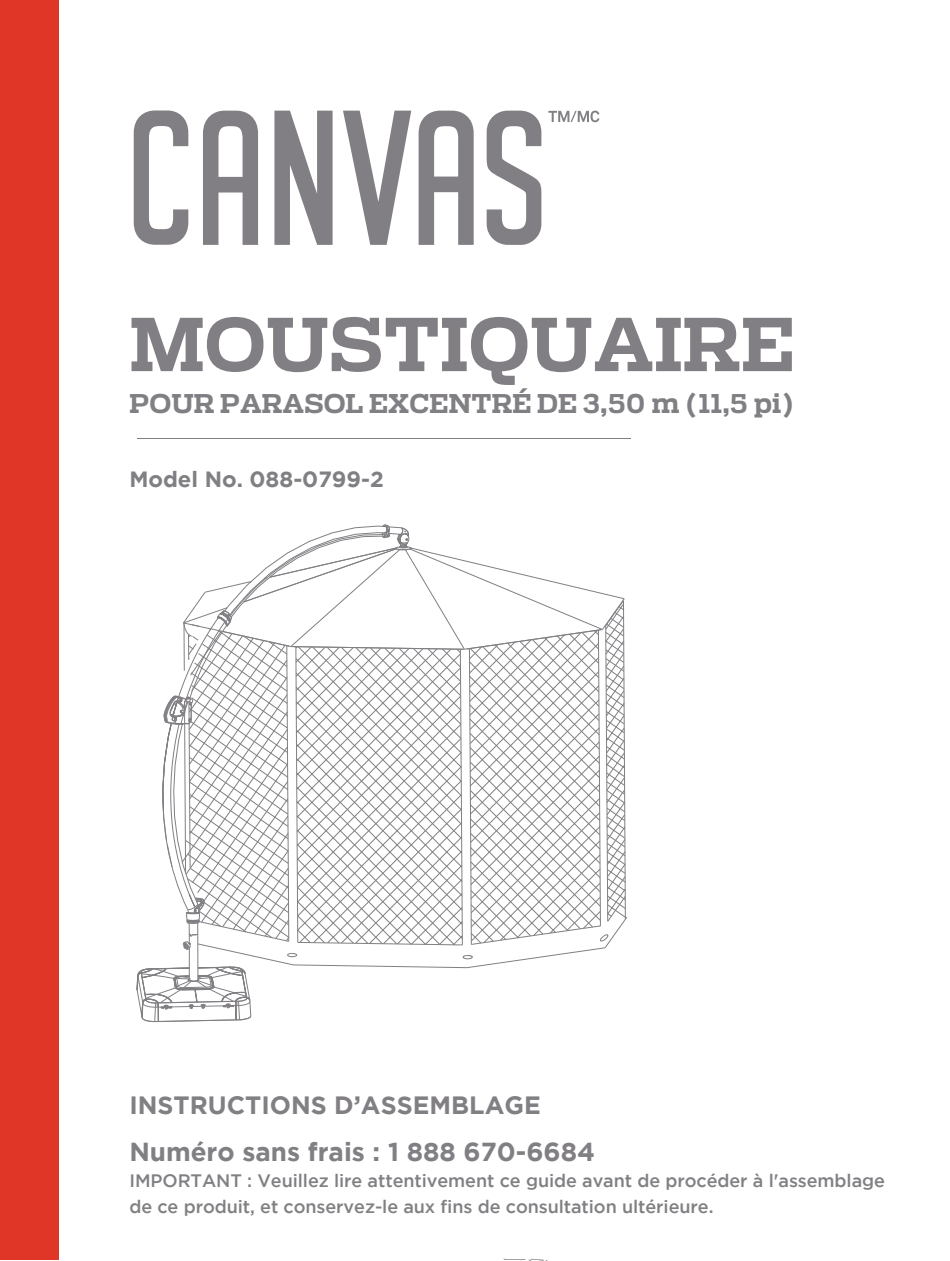
<style>
.page{position:relative;width:950px;height:1261px;background:#fff}
.page>*{position:absolute;margin:0;border:0;box-sizing:border-box;transform-origin:0 0}
.t1{font:700 72px "Receiver";color:#817f83}
.t2{font:700 26px "Gotham";color:#817f83}
.t3{font:700 25.6px "Receiver";color:#817f83}
.t4{font:700 25px "Gotham";color:#817f83}
.t5{font:700 22px "Gotham";color:#817f83}
.t6{font:500 18px/26px "Gotham";letter-spacing:-.005em;color:#817f83}
</style>
<div class="page">
<svg style="left:177px;top:112px;width:11px;height:131px"></svg>
<svg style="left:203px;top:111px;width:55px;height:134px"></svg>
<svg style="left:419px;top:111px;width:55px;height:134px"></svg>
<svg style="left:274px;top:111px;width:59px;height:134px"></svg>
<svg style="left:343px;top:111px;width:68px;height:134px"></svg>
<svg style="left:487px;top:111px;width:54px;height:134px"></svg>
<svg style="left:548px;top:111px;width:51px;height:11px"></svg>
<div style="left:0;top:1px;width:59px;height:1258px;background:#df3628"></div>
<hr style="left:137px;top:438px;width:493px;height:1px;background:#817f83">
<svg style="left:133px;top:110px;width:44px;height:135px"></svg>
<svg style="left:0;top:524px;width:627px;height:737px"></svg>
<h1 class="t1" style="left:130px;top:302px;width:667px">MOUSTIQUAIRE</h1>
<h3 class="t3" style="left:130px;top:388px;width:666px">POUR PARASOL EXCENTRÉ DE 3,50 m (11,5 pi)</h3>
<p class="t5" style="left:129px;top:467px;width:256px">Model No. 088-0799-2</p>
<h3 class="t4" style="left:129px;top:1090px;width:413px">INSTRUCTIONS D’ASSEMBLAGE</h3>
<h2 class="t2" style="left:129px;top:1137px;width:467px">Numéro sans frais : 1 888 670-6684</h2>
<p class="t6" style="left:129px;top:1168px;width:757px">IMPORTANT : Veuillez lire attentivement ce guide avant de procéder à l'assemblage de ce produit, et conservez-le aux fins de consultation ultérieure.</p>
</div>
